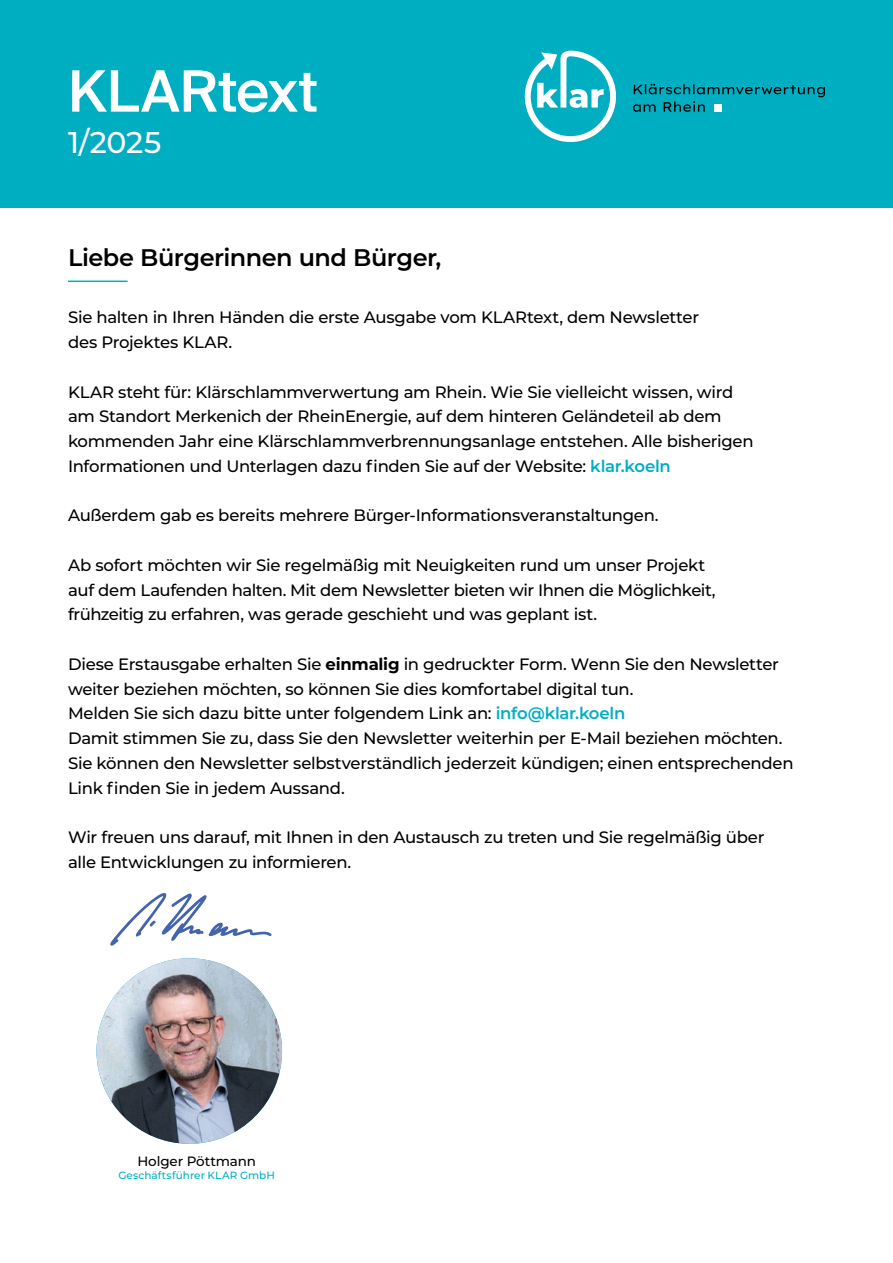
<style>
.page{position:relative;width:893px;height:1263px;background:#fff}
.page>*{position:absolute;margin:0;border:0;box-sizing:border-box;transform-origin:0 0}
.t1{font:500 57px "Suisse Intl";color:#fff}
.t2{font:500 30px "Montserrat";color:#fff}
.t3{font:600 24px "Montserrat";letter-spacing:-.02em;color:#000}
.t4{font:500 16.5px/24.8px "Montserrat";letter-spacing:-.015em;color:#000}
.t5{font:500 13.5px "Montserrat";letter-spacing:-.01em;color:#000}
.t6{font:500 10.5px "Montserrat";letter-spacing:.005em;color:#00aec2}
.s1{font-weight:600;color:#00aec2}
.s2{font-weight:700}
</style>
<div class="page">
<img style="left:96px;top:958px;width:186px;height:186px;border-radius:93px">
<hr style="left:68px;top:281px;width:60px;height:1px;background:#00aec2">
<svg style="left:110px;top:893px;width:161px;height:53px"></svg>
<div style="left:0;top:0;width:893px;height:208px;background:#00aec2"></div>
<svg style="left:633px;top:84px;width:192px;height:28px"></svg>
<div style="left:714px;top:104px;width:7px;height:8px;background:#fff"></div>
<svg style="left:525px;top:50px;width:91px;height:92px"></svg>
<h1 class="t1" style="left:68px;top:59px;width:252px">KLARtext</h1>
<h2 class="t2" style="left:68px;top:121px;width:95px">1/2025</h2>
<h3 class="t3" style="left:68px;top:240px;width:375px">Liebe Bürgerinnen und Bürger,</h3>
<p class="t4" style="left:68px;top:304px;width:633px">Sie halten in Ihren Händen die erste Ausgabe vom KLARtext, dem Newsletter des Projektes KLAR.</p>
<p class="t4" style="left:68px;top:379px;width:687px">KLAR steht für: Klärschlammverwertung am Rhein. Wie Sie vielleicht wissen, wird am Standort Merkenich der RheinEnergie, auf dem hinteren Geländeteil ab dem kommenden Jahr eine Klärschlammverbrennungsanlage entstehen. Alle bisherigen Informationen und Unterlagen dazu finden Sie auf der Website: <span class="s1">klar.koeln</span></p>
<p class="t4" style="left:68px;top:502px;width:592px">Außerdem gab es bereits mehrere Bürger-Informationsveranstaltungen.</p>
<p class="t4" style="left:68px;top:552px;width:649px">Ab sofort möchten wir Sie regelmäßig mit Neuigkeiten rund um unser Projekt auf dem Laufenden halten. Mit dem Newsletter bieten wir Ihnen die Möglichkeit, frühzeitig zu erfahren, was gerade geschieht und was geplant ist.</p>
<p class="t4" style="left:68px;top:651px;width:727px">Diese Erstausgabe erhalten Sie <span class="s2">einmalig</span> in gedruckter Form. Wenn Sie den Newsletter weiter beziehen möchten, so können Sie dies komfortabel digital tun.<br>Melden Sie sich dazu bitte unter folgendem Link an: <span class="s1">info@klar.koeln<br></span>Damit stimmen Sie zu, dass Sie den Newsletter weiterhin per E-Mail beziehen möchten.<br>Sie können den Newsletter selbstverständlich jederzeit kündigen; einen entsprechenden Link finden Sie in jedem Aussand.</p>
<p class="t4" style="left:68px;top:824px;width:698px">Wir freuen uns darauf, mit Ihnen in den Austausch zu treten und Sie regelmäßig über alle Entwicklungen zu informieren.</p>
<p class="t5" style="left:137px;top:1152px;width:120px">Holger Pöttmann</p>
<p class="t6" style="left:118px;top:1168px;width:158px">Geschäftsführer KLAR GmbH</p>
</div>
